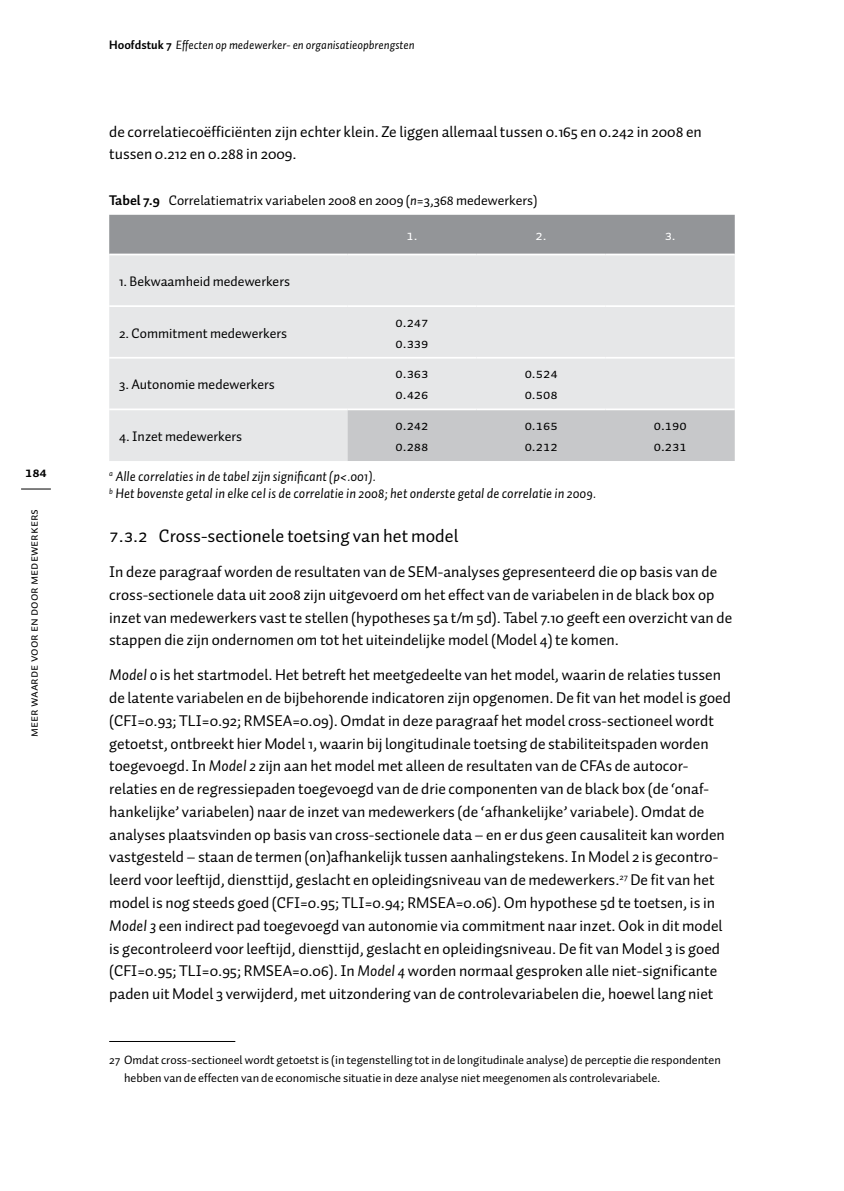
<style>
.page{position:relative;width:844px;height:1191px;background:#fff}
.page>*{position:absolute;margin:0;border:0;box-sizing:border-box;transform-origin:0 0}
.t1{font:18.38px "Auto 1";color:#000}
.t2{font:15.75px/22.8px "Auto 1";color:#000}
.t3{font:14px "Auto 1";color:#000}
.t4{font:italic 14px/17.5px "Auto 1";color:#000}
.t5{font:14px/21px "Auto 1 Regular Sm Cp";color:#000}
.t6{font:14px "Auto 1 Regular Sm Cp";color:#fff}
.t7{font:14px "Auto 1 Bold Sm Cp";color:#000}
.t8{font:12.25px/17.5px "Auto 1";color:#000}
.t9{font:italic 12.25px "Auto 1";color:#000}
.t10{font:12.25px "Auto 1 Regular Sm Cp";color:#000}
.s1{font-weight:700;font-style:normal}
.s2{font-weight:700}
.s3{font-style:italic}
.s4{font-family:"Auto 1 Regular Sm Cp"}
</style>
<div class="page">
<hr style="left:21px;top:489px;width:30px;height:1px;background:#000">
<div style="left:109px;top:215px;width:625px;height:39px;background:#939598"></div>
<div style="left:109px;top:255px;width:625px;height:206px;background:#e6e7e8"></div>
<div style="left:347px;top:410px;width:387px;height:51px;background:#c7c8ca"></div>
<hr style="left:109px;top:305px;width:238px;height:2px;background:#fff">
<hr style="left:347px;top:305px;width:129px;height:2px;background:#fff">
<hr style="left:476px;top:305px;width:129px;height:2px;background:#fff">
<hr style="left:605px;top:305px;width:129px;height:2px;background:#fff">
<hr style="left:109px;top:357px;width:238px;height:1px;background:#fff">
<hr style="left:347px;top:357px;width:129px;height:1px;background:#fff">
<hr style="left:476px;top:357px;width:129px;height:1px;background:#fff">
<hr style="left:605px;top:357px;width:129px;height:1px;background:#fff">
<hr style="left:109px;top:408px;width:238px;height:2px;background:#fff">
<hr style="left:347px;top:408px;width:129px;height:2px;background:#fff">
<hr style="left:476px;top:408px;width:129px;height:2px;background:#fff">
<hr style="left:605px;top:408px;width:129px;height:2px;background:#fff">
<hr style="left:109px;top:1041px;width:126px;height:1px;background:#000">
<p class="t7" style="left:25px;top:466px;width:23px">184</p>
<p class="t10" style="left:29px;top:737px;width:230px;rotate:-90deg">Meer waarde voor en door medewerkers</p>
<p class="t9" style="left:109px;top:38px;width:307px"><span class="s1">Hoofdstuk 7</span> Effecten op medewerker- en organisatieopbrengsten</p>
<p class="t2" style="left:109px;top:120px;width:594px">de correlatiecoëfficiënten zijn echter klein. Ze liggen allemaal tussen 0.165 en 0.242 in 2008 en tussen 0.212 en 0.288 in 2009.</p>
<p class="t3" style="left:109px;top:191px;width:430px"><span class="s2">Tabel 7.9</span> Correlatiematrix variabelen 2008 en 2009 (<span class="s3">n</span>=3,368 medewerkers)</p>
<p class="t6" style="left:406px;top:229px;width:13px">1.</p>
<p class="t6" style="left:535px;top:229px;width:13px">2.</p>
<p class="t6" style="left:664px;top:229px;width:13px">3.</p>
<p class="t3" style="left:119px;top:272px;width:172px">1. Bekwaamheid medewerkers</p>
<p class="t3" style="left:119px;top:324px;width:169px">2. Commitment medewerkers</p>
<p class="t5" style="left:395px;top:312px;width:34px">0.247<br>0.339</p>
<p class="t3" style="left:119px;top:376px;width:157px">3. Autonomie medewerkers</p>
<p class="t5" style="left:395px;top:364px;width:34px">0.363<br>0.426</p>
<p class="t5" style="left:524px;top:364px;width:34px">0.524<br>0.508</p>
<p class="t3" style="left:119px;top:427px;width:125px">4. Inzet medewerkers</p>
<p class="t5" style="left:395px;top:416px;width:34px">0.242<br>0.288</p>
<p class="t5" style="left:524px;top:416px;width:34px">0.165<br>0.212</p>
<p class="t5" style="left:653px;top:416px;width:34px">0.190<br>0.231</p>
<p class="t4" style="left:109px;top:467px;width:488px"><sup>a</sup> Alle correlaties in de tabel zijn significant (p&lt;.001).<br><sup>b</sup> Het bovenste getal in elke cel is de correlatie in 2008; het onderste getal de correlatie in 2009.</p>
<p class="t1" style="left:109px;top:524px;width:350px"><span class="s4">7.3.2</span> Cross-sectionele toetsing van het model</p>
<p class="t2" style="left:109px;top:560px;width:624px">In deze paragraaf worden de resultaten van de SEM-analyses gepresenteerd die op basis van de cross-sectionele data uit 2008 zijn uitgevoerd om het effect van de variabelen in de black box op inzet van medewerkers vast te stellen (hypotheses 5a t/m 5d). Tabel 7.10 geeft een overzicht van de stappen die zijn ondernomen om tot het uiteindelijke model (Model 4) te komen.</p>
<p class="t2" style="left:109px;top:663px;width:623px"><span class="s3">Model 0</span> is het startmodel. Het betreft het meetgedeelte van het model, waarin de relaties tussen de latente variabelen en de bijbehorende indicatoren zijn opgenomen. De fit van het model is goed (CFI=0.93; TLI=0.92; RMSEA=0.09). Omdat in deze paragraaf het model cross-sectioneel wordt getoetst, ontbreekt hier Model 1, waarin bij longitudinale toetsing de stabiliteitspaden worden toegevoegd. In <span class="s3">Model 2</span> zijn aan het model met alleen de resultaten van de CFAs de autocor&shy;relaties en de regressiepaden toegevoegd van de drie componenten van de black box (de ‘onaf&shy;hankelijke’ variabelen) naar de inzet van medewerkers (de ‘afhankelijke’ variabele). Omdat de analyses plaatsvinden op basis van cross-sectionele data – en er dus geen causaliteit kan worden vastgesteld – staan de termen (on)afhankelijk tussen aanhalingstekens. In Model 2 is gecontro&shy;leerd voor leeftijd, diensttijd, geslacht en opleidingsniveau van de medewerkers.<sup>27</sup> De fit van het model is nog steeds goed (CFI=0.95; TLI=0.94; RMSEA=0.06). Om hypothese 5d te toetsen, is in <span class="s3">Model 3</span> een indirect pad toegevoegd van autonomie via commitment naar inzet. Ook in dit model is gecontroleerd voor leeftijd, diensttijd, geslacht en opleidingsniveau. De fit van Model 3 is goed (CFI=0.95; TLI=0.95; RMSEA=0.06). In <span class="s3">Model 4</span> worden normaal gesproken alle niet-significante paden uit Model 3 verwijderd, met uitzondering van de controlevariabelen die, hoewel lang niet</p>
<p class="t8" style="left:124px;top:1051px;width:598px;text-indent:-15px">27 Omdat cross-sectioneel wordt getoetst is (in tegenstelling tot in de longitudinale analyse) de perceptie die respondenten hebben van de effecten van de economische situatie in deze analyse niet meegenomen als controlevariabele.</p>
</div>
